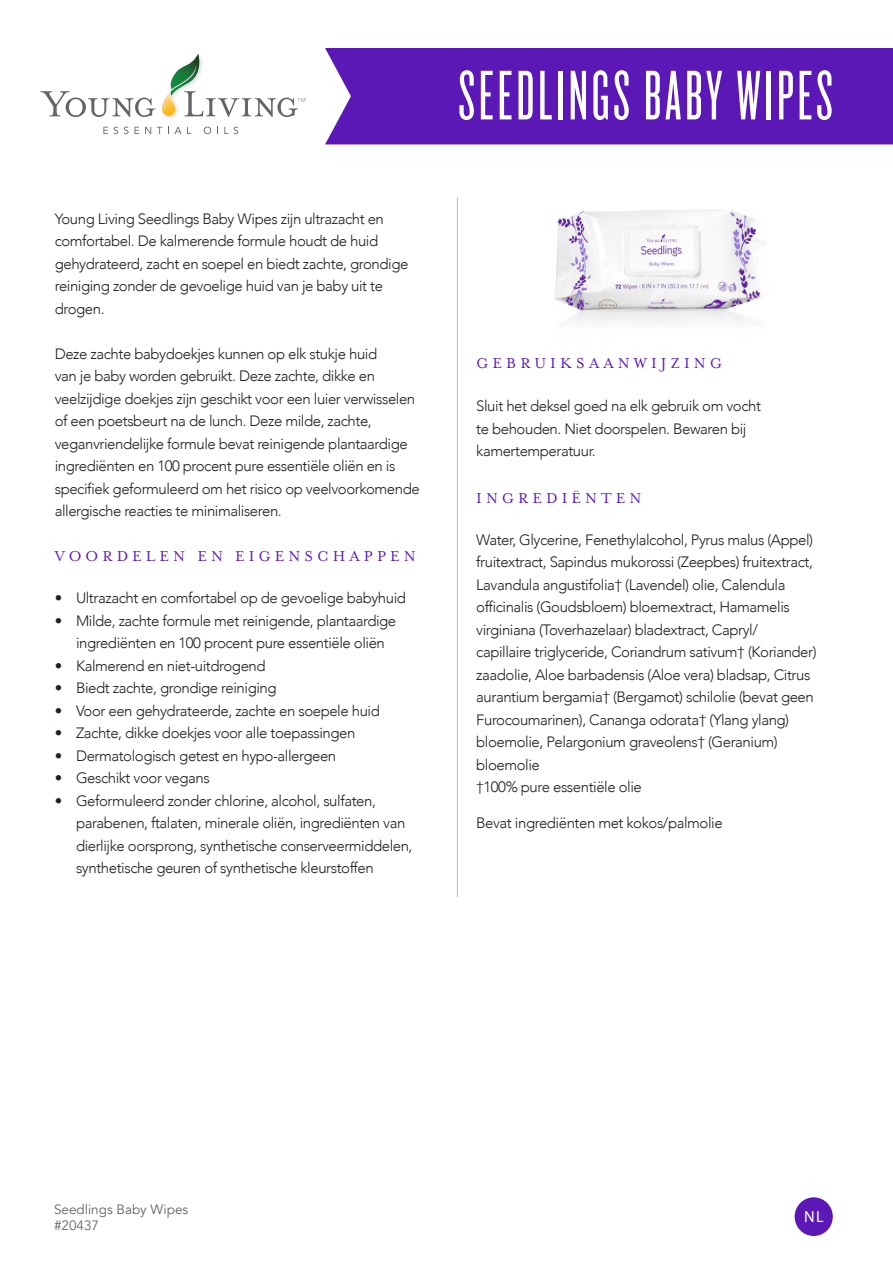
<style>
.page{position:relative;width:893px;height:1263px;background:#fff}
.page>*{position:absolute;margin:0;border:0;box-sizing:border-box;transform-origin:0 0}
.t1{font:73.05px "Knockout 26 Junior Flywght";letter-spacing:.05em;color:#fff}
.t2{font:16.5px "Mrs Eaves OT";letter-spacing:.25em;color:#5b18b7}
.t3{font:16.05px "Myriad Pro";color:#fff}
.t4{font:300 15px/22.5px "Avenir";letter-spacing:-.03em;color:#231f20}
.t5{font:13.5px "Avenir";color:#63656a}
</style>
<div class="page">
<svg style="left:40px;top:91px;width:115px;height:26px"></svg>
<svg style="left:162px;top:53px;width:143px;height:64px"></svg>
<svg style="left:103px;top:127px;width:5px;height:7px"></svg>
<svg style="left:114px;top:127px;width:4px;height:7px"></svg>
<svg style="left:124px;top:127px;width:5px;height:7px"></svg>
<svg style="left:135px;top:127px;width:4px;height:7px"></svg>
<svg style="left:145px;top:127px;width:6px;height:7px"></svg>
<svg style="left:157px;top:127px;width:5px;height:7px"></svg>
<svg style="left:168px;top:127px;width:13px;height:7px"></svg>
<svg style="left:204px;top:127px;width:7px;height:7px"></svg>
<svg style="left:224px;top:127px;width:14px;height:7px"></svg>
<div style="left:325px;top:48px;width:568px;height:96px;background:#5b18b7"></div>
<div style="left:795px;top:1197px;width:38px;height:39px;background:#5b18b7;border-radius:50%"></div>
<img style="left:555px;top:209px;width:206px;height:116px">
<hr style="left:457px;top:197px;width:1px;height:700px;background:#bcbdc0">
<p class="t4" style="left:55px;top:207px;width:355px">Young Living Seedlings Baby Wipes zijn ultrazacht en comfortabel. De kalmerende formule houdt de huid gehydrateerd, zacht en soepel en biedt zachte, grondige reiniging zonder de gevoelige huid van je baby uit te drogen.</p>
<p class="t4" style="left:55px;top:342px;width:366px">Deze zachte babydoekjes kunnen op elk stukje huid<br>van je baby worden gebruikt. Deze zachte, dikke en veelzijdige doekjes zijn geschikt voor een luier verwisselen of een poetsbeurt na de lunch. Deze milde, zachte, veganvriendelijke formule bevat reinigende plantaardige ingrediënten en 100 procent pure essentiële oliën en is specifiek geformuleerd om het risico op veelvoorkomende allergische reacties te minimaliseren.</p>
<p class="t2" style="left:55px;top:547px;width:363px">VOORDELEN EN EIGENSCHAPPEN</p>
<p class="t4" style="left:55px;top:587px;width:353px">• Ultrazacht en comfortabel op de gevoelige babyhuid</p>
<p class="t4" style="left:76px;top:609px;width:322px;text-indent:-21px">• Milde, zachte formule met reinigende, plantaardige ingrediënten en 100 procent pure essentiële oliën</p>
<p class="t4" style="left:55px;top:654px;width:212px">• Kalmerend en niet-uitdrogend</p>
<p class="t4" style="left:55px;top:677px;width:223px">• Biedt zachte, grondige reiniging</p>
<p class="t4" style="left:55px;top:699px;width:327px">• Voor een gehydrateerde, zachte en soepele huid</p>
<p class="t4" style="left:55px;top:722px;width:302px">• Zachte, dikke doekjes voor alle toepassingen</p>
<p class="t4" style="left:55px;top:744px;width:283px">• Dermatologisch getest en hypo-allergeen</p>
<p class="t4" style="left:55px;top:767px;width:156px">• Geschikt voor vegans</p>
<p class="t4" style="left:76px;top:789px;width:338px;text-indent:-21px">• Geformuleerd zonder chlorine, alcohol, sulfaten, parabenen, ftalaten, minerale oliën, ingrediënten van dierlijke oorsprong, synthetische conserveermiddelen, synthetische geuren of synthetische kleurstoffen</p>
<p class="t1" style="left:458px;top:55px;width:376px">SEEDLINGS BABY WIPES</p>
<p class="t2" style="left:476px;top:354px;width:247px">GEBRUIKSAANWIJZING</p>
<p class="t4" style="left:476px;top:395px;width:286px">Sluit het deksel goed na elk gebruik om vocht te behouden. Niet doorspelen. Bewaren bij kamertemperatuur.</p>
<p class="t2" style="left:476px;top:489px;width:167px">INGREDIËNTEN</p>
<p class="t4" style="left:476px;top:528px;width:342px">Water, Glycerine, Fenethylalcohol, Pyrus malus (Appel) fruitextract, Sapindus mukorossi (Zeepbes) fruitextract, Lavandula angustifolia† (Lavendel) olie, Calendula officinalis (Goudsbloem) bloemextract, Hamamelis virginiana (Toverhazelaar) bladextract, Capryl/ capillaire triglyceride, Coriandrum sativum† (Koriander) zaadolie, Aloe barbadensis (Aloe vera) bladsap, Citrus aurantium bergamia† (Bergamot) schilolie (bevat geen Furocoumarinen), Cananga odorata† (Ylang ylang) bloemolie, Pelargonium graveolens† (Geranium) bloemolie</p>
<p class="t4" style="left:476px;top:776px;width:167px">†100% pure essentiële olie</p>
<p class="t4" style="left:476px;top:812px;width:248px">Bevat ingrediënten met kokos/palmolie</p>
<p class="t5" style="left:54px;top:1201px;width:136px">Seedlings Baby Wipes</p>
<p class="t5" style="left:54px;top:1217px;width:47px">#20437</p>
<p class="t3" style="left:804px;top:1207px;width:21px">NL</p>
</div>
